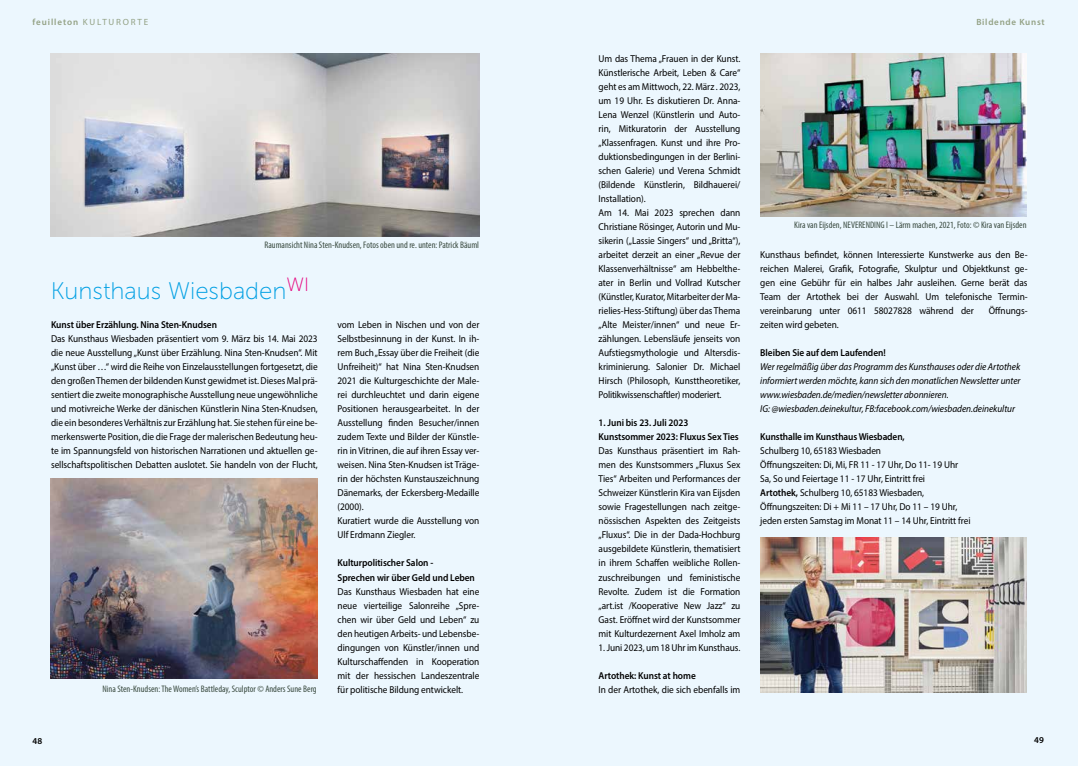
<style>
.page{position:relative;width:1078px;height:766px;background:#fff}
.page>*{position:absolute;margin:0;border:0;box-sizing:border-box;transform-origin:0 0}
.t1{font:24px "Museo Sans 100";color:#009fe3}
.t2{font:10px/14px "Myriad Pro";letter-spacing:-.005em;color:#000;text-align:justify;scale:.93 1}
.t3{font:italic 10px/14px "Myriad Pro";letter-spacing:-.005em;color:#000;scale:.93 1}
.t4{font:600 10px/14px "Myriad Pro";letter-spacing:-.005em;color:#000;scale:.93 1}
.t5{font:condensed 9.5px "Myriad Pro";color:#3a4b40}
.t6{font:600 9px "Myriad Pro";letter-spacing:.1em;color:#93a184}
.t7{font:600 9px "Myriad Pro";letter-spacing:.08em;color:#93a184}
.t8{font:600 9px "Myriad Pro";color:#000}
.s1{font-weight:400}
.s2{font-weight:600}
</style>
<div class="page">
<div style="left:0;top:0;width:1077px;height:765px;background:#ecf7fe"></div>
<img style="left:51px;top:54px;width:428px;height:182px">
<img style="left:760px;top:54px;width:265px;height:163px">
<img style="left:760px;top:537px;width:265px;height:155px">
<img style="left:51px;top:478px;width:267px;height:200px">
<p class="t6" style="left:33px;top:16px;width:117px">feuilleton <span class="s1">KULTURORTE</span></p>
<p class="t7" style="left:976px;top:16px;width:70px">Bildende Kunst</p>
<p class="t5" style="left:264px;top:239px;width:216px">Raumansicht Nina Sten-Knudsen, Fotos oben und re. unten: Patrick Bäuml</p>
<h1 class="t1" style="left:51px;top:278px;width:260px">Kunsthaus Wiesbaden<sup>WI</sup></h1>
<p class="t4" style="left:51px;top:317px;width:180px">Kunst über Erzählung. Nina Sten-Knudsen</p>
<p class="t2" style="left:51px;top:332px;width:288px">Das Kunsthaus Wiesbaden präsentiert vom 9. März bis 14. Mai 2023 die neue Ausstellung „Kunst über Erzählung. Nina Sten-Knudsen“. Mit „Kunst über …“ wird die Reihe von Einzelausstellungen fortgesetzt, die den großen Themen der bildenden Kunst gewidmet ist. Dieses Mal prä&shy;sentiert die zweite monographische Ausstellung neue ungewöhnliche und motivreiche Werke der dänischen Künstlerin Nina Sten-Knudsen, die ein besonderes Verhältnis zur Erzählung hat. Sie stehen für eine be&shy;merkenswerte Position, die die Frage der malerischen Bedeutung heu&shy;te im Spannungsfeld von historischen Narrationen und aktuellen ge&shy;sellschaftspolitischen Debatten auslotet. Sie handeln von der Flucht,</p>
<p class="t5" style="left:102px;top:683px;width:216px">Nina Sten-Knudsen: The Women’s Battleday, Sculptor © Anders Sune Berg</p>
<p class="t2" style="left:337px;top:318px;width:154px;text-align:left">vom Leben in Nischen und von der Selbstbesinnung in der Kunst. In ih&shy;rem Buch „Essay über die Freiheit (die Unfreiheit)“ hat Nina Sten-Knudsen 2021 die Kulturgeschichte der Male&shy;rei durchleuchtet und darin eigene Positionen herausgearbeitet. In der Ausstellung finden Besucher/innen zudem Texte und Bilder der Künstle&shy;rin in Vitrinen, die auf ihren Essay ver&shy;weisen. Nina Sten-Knudsen ist Träge&shy;rin der höchsten Kunstauszeichnung Dänemarks, der Eckersberg-Medaille (2000).<br>Kuratiert wurde die Ausstellung von Ulf Erdmann Ziegler.</p>
<p class="t4" style="left:337px;top:555px;width:149px">Kulturpolitischer Salon -<br>Sprechen wir über Geld und Leben</p>
<p class="t2" style="left:337px;top:584px;width:154px">Das Kunsthaus Wiesbaden hat eine neue vierteilige Salonreihe „Spre&shy;chen wir über Geld und Leben“ zu den heutigen Arbeits- und Lebensbe&shy;dingungen von Künstler/innen und Kulturschaffenden in Kooperation mit der hessischen Landeszentrale für politische Bildung entwickelt.</p>
<p class="t2" style="left:598px;top:52px;width:154px;text-align:left">Um das Thema „Frauen in der Kunst.<br>Künstlerische Arbeit, Leben &amp; Care“ geht es am Mittwoch, 22. März . 2023, um 19 Uhr. Es diskutieren Dr. Anna-Lena Wenzel (Künstlerin und Auto&shy;rin, Mitkuratorin der Ausstellung „Klassenfragen. Kunst und ihre Pro&shy;duktionsbedingungen in der Berlini&shy;schen Galerie) und Verena Schmidt (Bildende Künstlerin, Bildhauerei/ Installation).<br>Am 14. Mai 2023 sprechen dann Christiane Rösinger, Autorin und Mu&shy;sikerin („Lassie Singers“ und „Britta“), arbeitet derzeit an einer „Revue der Klassenverhältnisse“ am Hebbelthe&shy;ater in Berlin und Vollrad Kutscher (Künstler, Kurator, Mitarbeiter der Ma&shy;rielies-Hess-Stiftung) über das Thema „Alte Meister/innen“ und neue Er&shy;zählungen. Lebensläufe jenseits von Aufstiegsmythologie und Altersdis&shy;kriminierung. Salonier Dr. Michael Hirsch (Philosoph, Kunsttheoretiker, Politikwissenschaftler) moderiert.</p>
<p class="t4" style="left:598px;top:415px;width:152px">1. Juni bis 23. Juli 2023<br>Kunstsommer 2023: Fluxus Sex Ties</p>
<p class="t2" style="left:598px;top:444px;width:154px">Das Kunsthaus präsentiert im Rah&shy;men des Kunstsommers „Fluxus Sex Ties“ Arbeiten und Performances der Schweizer Künstlerin Kira van Eijsden sowie Fragestellungen nach zeitge&shy;nössischen Aspekten des Zeitgeists „Fluxus“. Die in der Dada-Hochburg ausgebildete Künstlerin, thematisiert in ihrem Schaffen weibliche Rollen&shy;zuschreibungen und feministische Revolte. Zudem ist die Formation „art.ist /Kooperative New Jazz“ zu Gast. Eröffnet wird der Kunstsommer mit Kulturdezernent Axel Imholz am</p>
<p class="t2" style="left:598px;top:640px;width:154px">1. Juni 2023, um 18 Uhr im Kunsthaus.</p>
<p class="t4" style="left:598px;top:667px;width:106px">Artothek: Kunst at home</p>
<p class="t2" style="left:598px;top:682px;width:154px">In der Artothek, die sich ebenfalls im</p>
<p class="t5" style="left:794px;top:219px;width:234px">Kira van Eijsden, NEVERENDING I – Lärm machen, 2021, Foto: © Kira van Eijsden</p>
<p class="t2" style="left:760px;top:248px;width:289px">Kunsthaus befindet, können Interessierte Kunstwerke aus den Be&shy;reichen Malerei, Grafik, Fotografie, Skulptur und Objektkunst ge&shy;gen eine Gebühr für ein halbes Jahr ausleihen. Gerne berät das Team der Artothek bei der Auswahl. Um telefonische Termin&shy;vereinbarung unter 0611 58027828 während der</p>
<p class="t2" style="left:988px;top:304px;width:43px">Öffnungs-</p>
<p class="t2" style="left:760px;top:318px;width:86px">zeiten wird gebeten.</p>
<p class="t4" style="left:760px;top:345px;width:136px">Bleiben Sie auf dem Laufenden!</p>
<p class="t3" style="left:760px;top:360px;width:281px">Wer regelmäßig über das Programm des Kunsthauses oder die Artothek informiert werden möchte, kann sich den monatlichen Newsletter unter www.wiesbaden.de/medien/newsletter abonnieren.<br>IG: @wiesbaden.deinekultur, FB:facebook.com/wiesbaden.deinekultur</p>
<p class="t4" style="left:760px;top:429px;width:157px">Kunsthalle im Kunsthaus Wiesbaden,</p>
<p class="t2" style="left:760px;top:444px;width:227px;text-align:left">Schulberg 10, 65183 Wiesbaden<br>Öffnungszeiten: Di, Mi, FR 11 - 17 Uhr, Do 11- 19 Uhr Sa, So und Feiertage 11 - 17 Uhr, Eintritt frei<br><span class="s2">Artothek,</span> Schulberg 10, 65183 Wiesbaden, Öffnungszeiten: Di + Mi 11 – 17 Uhr, Do 11 – 19 Uhr, jeden ersten Samstag im Monat 11 – 14 Uhr, Eintritt frei</p>
<p class="t8" style="left:33px;top:734px;width:11px">48</p>
<p class="t8" style="left:1034px;top:734px;width:11px">49</p>
</div>
